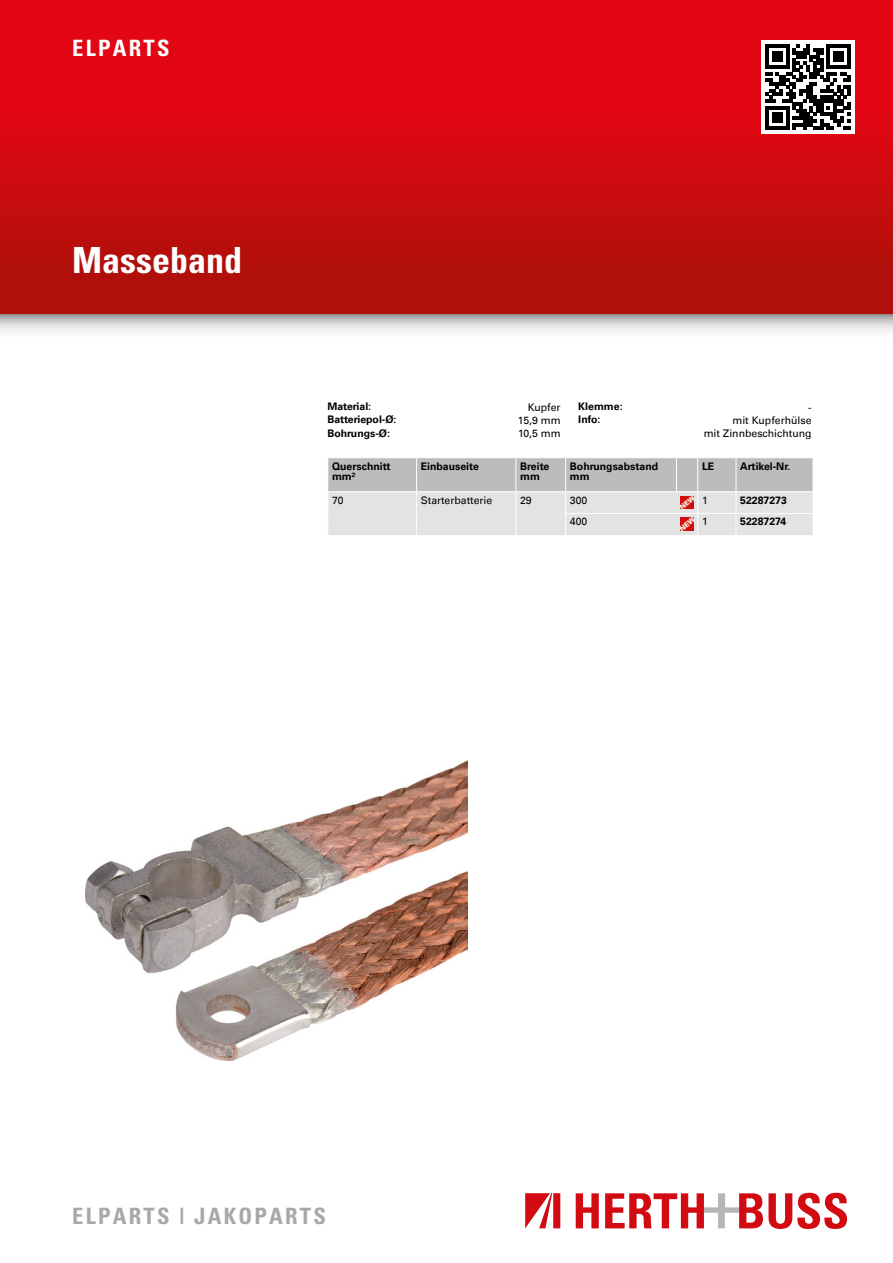
<style>
.page{position:relative;width:893px;height:1263px;background:#fff}
.page>*{position:absolute;margin:0;border:0;box-sizing:border-box;transform-origin:0 0}
.t1{font:700 condensed 36px "Univers";color:#fff}
.t2{font:700 condensed 22.5px "Univers";letter-spacing:.1em;color:#a8a8a7}
.t3{font:700 condensed 22.5px "Univers";letter-spacing:.1em;color:#fff}
.t4{font:700 10.5px/10.5px "Univers Com 65";color:#000}
.t5{font:10.5px/13.5px "Univers Com 55 Roman";color:#000;text-align:right}
</style>
<div class="page">
<img style="left:0;top:0;width:893px;height:331px">
<div style="left:761px;top:40px;width:94px;height:94px;background:#fff"></div>
<svg style="left:765px;top:45px;width:85px;height:85px"></svg>
<img style="left:85px;top:760px;width:382px;height:301px">
<svg style="left:328px;top:458px;width:484px;height:77px;background:#d3d2d1"></svg>
<svg style="left:576px;top:1193px;width:23px;height:35px"></svg>
<svg style="left:605px;top:1193px;width:242px;height:36px"></svg>
<svg style="left:525px;top:1193px;width:35px;height:35px"></svg>
<h2 class="t3" style="left:72px;top:34px;width:99px">ELPARTS</h2>
<h1 class="t1" style="left:72px;top:238px;width:171px">Masseband</h1>
<p class="t4" style="left:327px;top:401px;width:45px">Material:</p>
<p class="t5" style="left:528px;top:400px;width:35px">Kupfer</p>
<p class="t4" style="left:327px;top:414px;width:71px">Batteriepol-Ø:</p>
<p class="t5" style="left:518px;top:413px;width:45px">15,9 mm</p>
<p class="t4" style="left:327px;top:428px;width:64px">Bohrungs-Ø:</p>
<p class="t5" style="left:518px;top:427px;width:44px">10,5 mm</p>
<p class="t4" style="left:578px;top:401px;width:46px">Klemme:</p>
<p class="t5" style="left:808px;top:400px;width:5px">-</p>
<p class="t4" style="left:578px;top:414px;width:24px">Info:</p>
<p class="t5" style="left:704px;top:413px;width:109px">mit Kupferhülse<br>mit Zinnbeschichtung</p>
<p class="t4" style="left:332px;top:461px;width:60px">Querschnitt mm²</p>
<p class="t4" style="left:421px;top:461px;width:60px">Einbauseite</p>
<p class="t4" style="left:520px;top:461px;width:31px">Breite mm</p>
<p class="t4" style="left:570px;top:461px;width:90px">Bohrungsabstand mm</p>
<p class="t4" style="left:702px;top:461px;width:14px">LE</p>
<p class="t4" style="left:740px;top:461px;width:52px">Artikel-Nr.</p>
<p class="t5" style="left:332px;top:493px;width:13px">70</p>
<p class="t5" style="left:421px;top:493px;width:73px">Starterbatterie</p>
<p class="t5" style="left:520px;top:493px;width:13px">29</p>
<p class="t5" style="left:570px;top:493px;width:19px">300</p>
<p class="t5" style="left:702px;top:493px;width:7px">1</p>
<p class="t4" style="left:740px;top:495px;width:48px">52287273</p>
<p class="t5" style="left:570px;top:515px;width:19px">400</p>
<p class="t5" style="left:702px;top:515px;width:7px">1</p>
<p class="t4" style="left:740px;top:516px;width:48px">52287274</p>
<h2 class="t2" style="left:72px;top:1202px;width:255px">ELPARTS | JAKOPARTS</h2>
</div>
